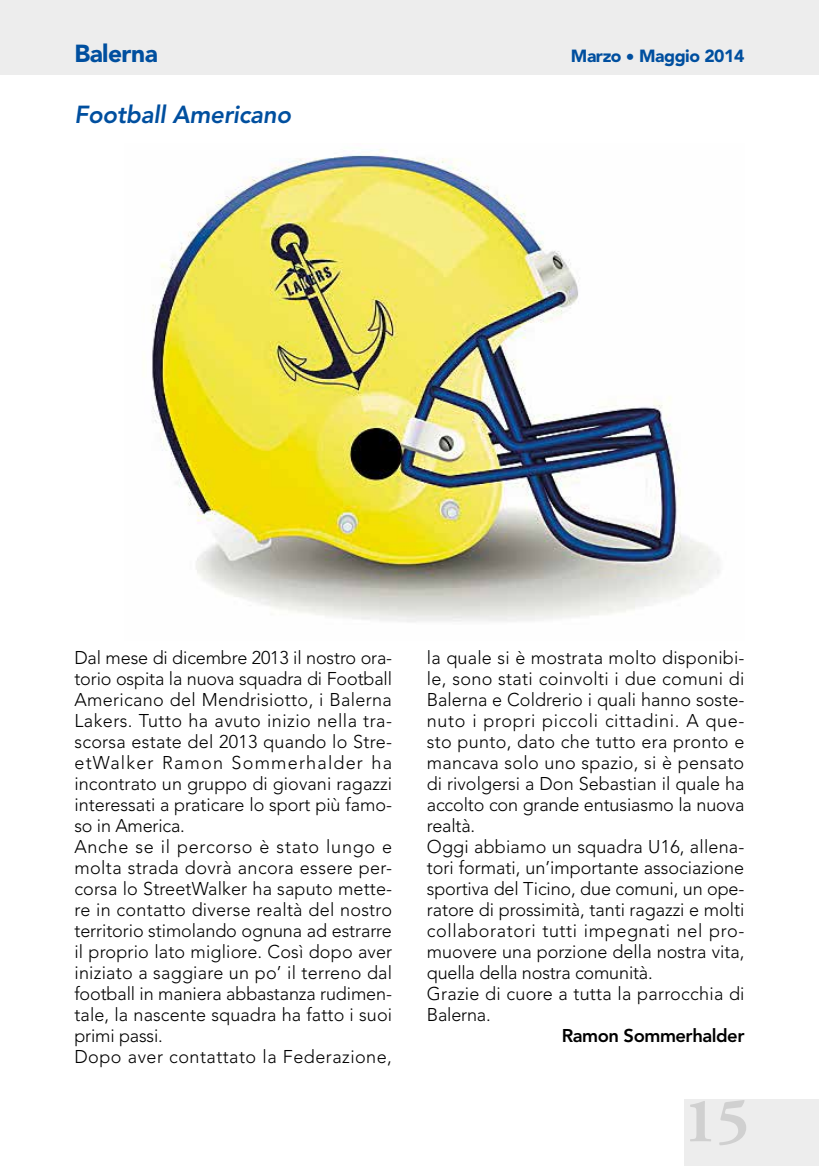
<style>
.page{position:relative;width:819px;height:1166px;background:#fff}
.page>*{position:absolute;margin:0;border:0;box-sizing:border-box;transform-origin:0 0}
.t1{font:700 63px "Adobe Garamond Pro";color:#d0d0d0}
.t2{font:italic 800 24.5px "Avenir";letter-spacing:-.01em;color:#004f9f}
.t3{font:900 24.5px "Avenir";letter-spacing:-.025em;color:#004f9f}
.t4{font:300 18.38px/21px "Avenir";letter-spacing:.01em;color:#000}
.t5{font:800 18.38px "Avenir";letter-spacing:-.025em;color:#000}
.t6{font:900 17.5px "Avenir";letter-spacing:-.025em;color:#004f9f}
</style>
<div class="page">
<div style="left:685px;top:1099px;width:134px;height:67px;background:#ededed"></div>
<div style="left:0;top:0;width:819px;height:74px;background:#ededed"></div>
<img style="left:151px;top:149px;width:569px;height:473px">
<h2 class="t3" style="left:74px;top:38px;width:85px">Balerna</h2>
<p class="t6" style="left:571px;top:45px;width:175px">Marzo • Maggio 2014</p>
<h2 class="t2" style="left:74px;top:100px;width:218px">Football Americano</h2>
<p class="t4" style="left:74px;top:647px;width:319px">Dal mese di dicembre 2013 il nostro ora&shy;torio ospita la nuova squadra di Football Americano del Mendrisiotto, i Balerna Lakers. Tutto ha avuto inizio nella tra&shy;scorsa estate del 2013 quando lo Stre&shy;etWalker Ramon Sommerhalder ha incontrato un gruppo di giovani ragazzi interessati a praticare lo sport più famo&shy;so in America.<br>Anche se il percorso è stato lungo e molta strada dovrà ancora essere per&shy;corsa lo StreetWalker ha saputo mette&shy;re in contatto diverse realtà del nostro territorio stimolando ognuna ad estrarre il proprio lato migliore. Così dopo aver iniziato a saggiare un po’ il terreno dal football in maniera abbastanza rudimen&shy;tale, la nascente squadra ha fatto i suoi primi passi.<br>Dopo aver contattato la Federazione,</p>
<p class="t4" style="left:427px;top:647px;width:319px">la quale si è mostrata molto disponibi&shy;le, sono stati coinvolti i due comuni di Balerna e Coldrerio i quali hanno soste&shy;nuto i propri piccoli cittadini. A que&shy;sto punto, dato che tutto era pronto e mancava solo uno spazio, si è pensato di rivolgersi a Don Sebastian il quale ha accolto con grande entusiasmo la nuova realtà.<br>Oggi abbiamo un squadra U16, allena&shy;tori formati, un’importante associazione sportiva del Ticino, due comuni, un ope&shy;ratore di prossimità, tanti ragazzi e molti collaboratori tutti impegnati nel pro&shy;muovere una porzione della nostra vita, quella della nostra comunità.<br>Grazie di cuore a tutta la parrocchia di Balerna.</p>
<p class="t5" style="left:561px;top:1025px;width:184px">Ramon Sommerhalder</p>
<h1 class="t1" style="left:684px;top:1084px;width:67px">15</h1>
</div>
